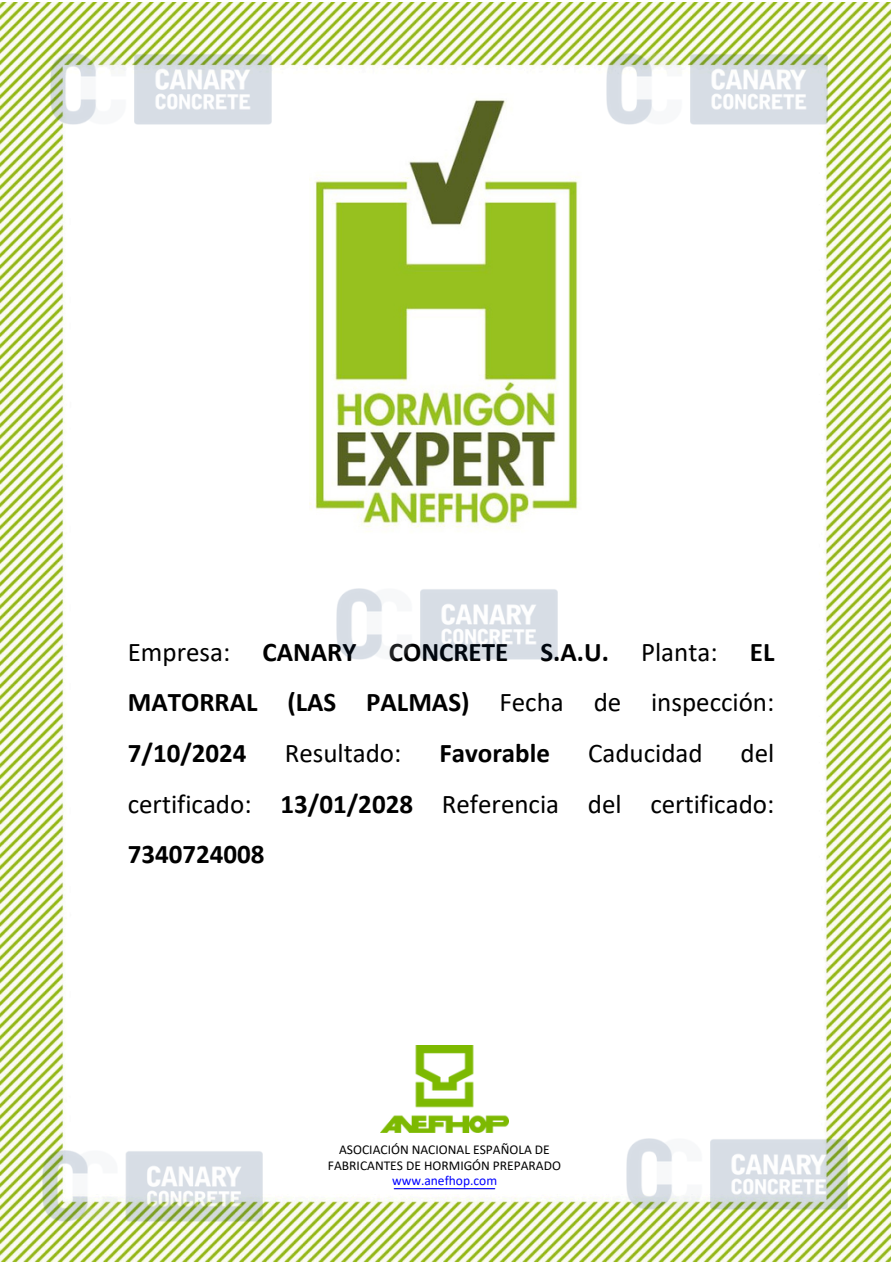
<style>
.page{position:relative;width:894px;height:1264px;background:#fff}
.page>*{position:absolute;margin:0;border:0;box-sizing:border-box;transform-origin:0 0}
.t1{font:700 27px/50.7px "Calibri";color:#000;text-align:justify}
.t2{font:27px/50.7px "Calibri";color:#000;text-align:justify}
.t3{font:13.5px "Calibri";color:#000}
.t4{font:13.5px "Calibri";color:#00f}
.s1{font-weight:400}
.s2{font-weight:700}
</style>
<div class="page">
<img style="left:0;top:2px;width:890px;height:1259px">
<img style="left:392px;top:1188px;width:104px;height:1px">
<img style="left:310px;top:93px;width:271px;height:440px">
<img style="left:381px;top:1045px;width:127px;height:87px">
<img style="left:51px;top:54px;width:220px;height:71px">
<img style="left:336px;top:588px;width:221px;height:71px">
<img style="left:606px;top:54px;width:221px;height:71px">
<img style="left:42px;top:1150px;width:221px;height:71px">
<img style="left:626px;top:1138px;width:220px;height:71px">
<p class="t1" style="left:128px;top:628px;width:648px"><span class="s1">Empresa:</span> CANARY CONCRETE S.A.U. <span class="s1">Planta:</span> EL MATORRAL (LAS PALMAS) <span class="s1">Fecha de inspección:<br></span>7/10/2024</p>
<p class="t2" style="left:128px;top:729px;width:648px;text-indent:612px">del certificado: <span class="s2">13/01/2028</span> Referencia del certificado:<br><span class="s2">7340724008</span></p>
<p class="t2" style="left:285px;top:729px;width:118px">Resultado:</p>
<p class="t1" style="left:439px;top:729px;width:112px">Favorable</p>
<p class="t2" style="left:588px;top:729px;width:116px">Caducidad</p>
<p class="t3" style="left:339px;top:1143px;width:212px">ASOCIACIÓN NACIONAL ESPAÑOLA DE</p>
<p class="t3" style="left:328px;top:1159px;width:234px">FABRICANTES DE HORMIGÓN PREPARADO</p>
<p class="t4" style="left:392px;top:1175px;width:106px">www.anefhop.com</p>
</div>
